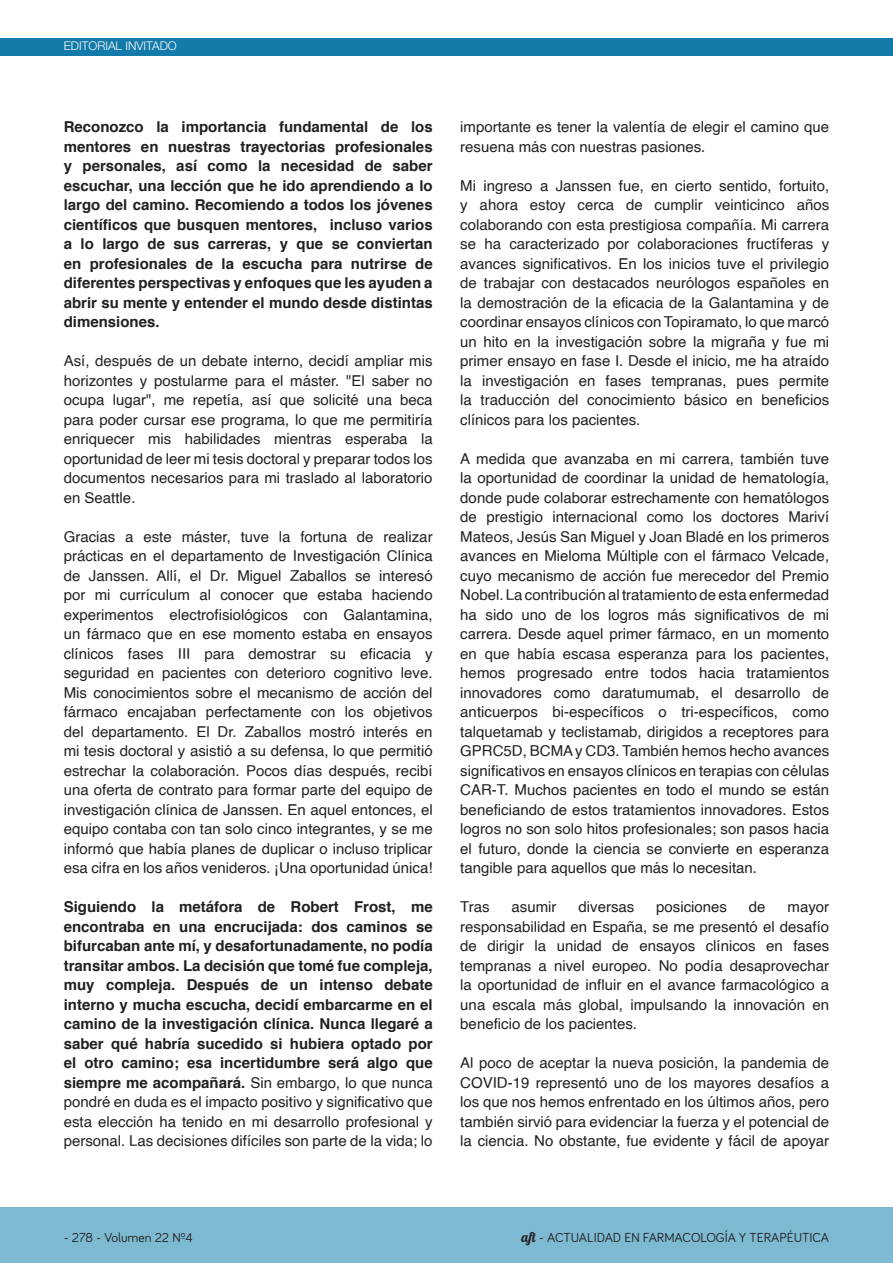
<style>
.page{position:relative;width:893px;height:1263px;background:#fff}
.page>*{position:absolute;margin:0;border:0;box-sizing:border-box;transform-origin:0 0}
.PÁRRAFO{font:15px/19.5px "Helvetica";color:#231f20;text-align:justify}
.PÁRRAFO-2{font:700 15px/19.5px "Helvetica";color:#231f20;text-align:justify}
.NUMERACIÓN{font:13.5px "Bariol";color:#231f20}
.t1{font:300 12px "Helvetica Neue";color:#fff}
.s1{font-weight:400}
.s2{font-family:"Lobster 1.4"}
</style>
<div class="page">
<div style="left:0;top:1208px;width:893px;height:55px;background:#7dbad2"></div>
<div style="left:0;top:38px;width:893px;height:17px;background:#137aa9"></div>
<p class="t1" style="left:64px;top:38px;width:114px">EDITORIAL INVITADO</p>
<p class="PÁRRAFO-2" style="left:64px;top:117px;width:370px">Reconozco la importancia fundamental de los mentores en nuestras trayectorias profesionales y personales, así como la necesidad de saber escuchar, una lección que he ido aprendiendo a lo largo del camino. Recomiendo a todos los jóvenes científicos que busquen mentores, incluso varios a lo largo de sus carreras, y que se conviertan en profesionales de la escucha para nutrirse de diferentes perspectivas y enfoques que les ayuden a abrir su mente y entender el mundo desde distintas dimensiones.</p>
<p class="PÁRRAFO" style="left:64px;top:351px;width:370px">Así, después de un debate interno, decidí ampliar mis horizontes y postularme para el máster. "El saber no ocupa lugar", me repetía, así que solicité una beca para poder cursar ese programa, lo que me permitiría enriquecer mis habilidades mientras esperaba la oportunidad de leer mi tesis doctoral y preparar todos los documentos necesarios para mi traslado al laboratorio en Seattle.</p>
<p class="PÁRRAFO" style="left:64px;top:527px;width:370px">Gracias a este máster, tuve la fortuna de realizar prácticas en el departamento de Investigación Clínica de Janssen. Allí, el Dr. Miguel Zaballos se interesó por mi currículum al conocer que estaba haciendo experimentos electrofisiológicos con Galantamina, un fármaco que en ese momento estaba en ensayos clínicos fases III para demostrar su eficacia y seguridad en pacientes con deterioro cognitivo leve.<br>Mis conocimientos sobre el mecanismo de acción del fármaco encajaban perfectamente con los objetivos del departamento. El Dr. Zaballos mostró interés en mi tesis doctoral y asistió a su defensa, lo que permitió estrechar la colaboración. Pocos días después, recibí una oferta de contrato para formar parte del equipo de investigación clínica de Janssen. En aquel entonces, el equipo contaba con tan solo cinco integrantes, y se me informó que había planes de duplicar o incluso triplicar esa cifra en los años venideros. ¡Una oportunidad única!</p>
<p class="PÁRRAFO-2" style="left:64px;top:897px;width:370px">Siguiendo la metáfora de Robert Frost, me encontraba en una encrucijada: dos caminos se bifurcaban ante mí, y desafortunadamente, no podía transitar ambos. La decisión que tomé fue compleja, muy compleja. Después de un intenso debate interno y mucha escucha, decidí embarcarme en el camino de la investigación clínica. Nunca llegaré a saber qué habría sucedido si hubiera optado por el otro camino; esa incertidumbre será algo que siempre me acompañará. <span class="s1">Sin embargo, lo que nunca pondré en duda es el impacto positivo y significativo que esta elección ha tenido en mi desarrollo profesional y personal. Las decisiones difíciles son parte de la vida; lo</span></p>
<p class="PÁRRAFO" style="left:460px;top:117px;width:370px">importante es tener la valentía de elegir el camino que resuena más con nuestras pasiones.</p>
<p class="PÁRRAFO" style="left:460px;top:176px;width:370px">Mi ingreso a Janssen fue, en cierto sentido, fortuito, y ahora estoy cerca de cumplir veinticinco años colaborando con esta prestigiosa compañía. Mi carrera se ha caracterizado por colaboraciones fructíferas y avances significativos. En los inicios tuve el privilegio de trabajar con destacados neurólogos españoles en la demostración de la eficacia de la Galantamina y de coordinar ensayos clínicos con Topiramato, lo que marcó un hito en la investigación sobre la migraña y fue mi primer ensayo en fase I. Desde el inicio, me ha atraído la investigación en fases tempranas, pues permite la traducción del conocimiento básico en beneficios clínicos para los pacientes.</p>
<p class="PÁRRAFO" style="left:460px;top:449px;width:370px">A medida que avanzaba en mi carrera, también tuve la oportunidad de coordinar la unidad de hematología, donde pude colaborar estrechamente con hematólogos de prestigio internacional como los doctores Mariví Mateos, Jesús San Miguel y Joan Bladé en los primeros avances en Mieloma Múltiple con el fármaco Velcade, cuyo mecanismo de acción fue merecedor del Premio Nobel. La contribución al tratamiento de esta enfermedad ha sido uno de los logros más significativos de mi carrera. Desde aquel primer fármaco, en un momento en que había escasa esperanza para los pacientes, hemos progresado entre todos hacia tratamientos innovadores como daratumumab, el desarrollo de anticuerpos bi-específicos o tri-específicos, como talquetamab y teclistamab, dirigidos a receptores para GPRC5D, BCMA y CD3. También hemos hecho avances significativos en ensayos clínicos en terapias con células CAR-T. Muchos pacientes en todo el mundo se están beneficiando de estos tratamientos innovadores. Estos logros no son solo hitos profesionales; son pasos hacia el futuro, donde la ciencia se convierte en esperanza tangible para aquellos que más lo necesitan.</p>
<p class="PÁRRAFO" style="left:460px;top:897px;width:31px">Tras</p>
<p class="PÁRRAFO" style="left:512px;top:897px;width:46px">asumir</p>
<p class="PÁRRAFO" style="left:578px;top:897px;width:57px">diversas</p>
<p class="PÁRRAFO" style="left:656px;top:897px;width:72px">posiciones</p>
<p class="PÁRRAFO" style="left:749px;top:897px;width:18px">de</p>
<p class="PÁRRAFO" style="left:460px;top:897px;width:370px;text-indent:327px">mayor responsabilidad en España, se me presentó el desafío de dirigir la unidad de ensayos clínicos en fases tempranas a nivel europeo. No podía desaprovechar la oportunidad de influir en el avance farmacológico a una escala más global, impulsando la innovación en beneficio de los pacientes.</p>
<p class="PÁRRAFO" style="left:460px;top:1053px;width:370px">Al poco de aceptar la nueva posición, la pandemia de COVID-19 representó uno de los mayores desafíos a los que nos hemos enfrentado en los últimos años, pero también sirvió para evidenciar la fuerza y el potencial de la ciencia. No obstante, fue evidente y fácil de apoyar</p>
<p class="NUMERACIÓN" style="left:64px;top:1230px;width:130px">- 278 - Volumen 22 Nº4</p>
<p class="NUMERACIÓN" style="left:522px;top:1230px;width:309px"><span class="s2">aft</span> - ACTUALIDAD EN FARMACOLOGÍA Y TERAPÉUTICA</p>
</div>
